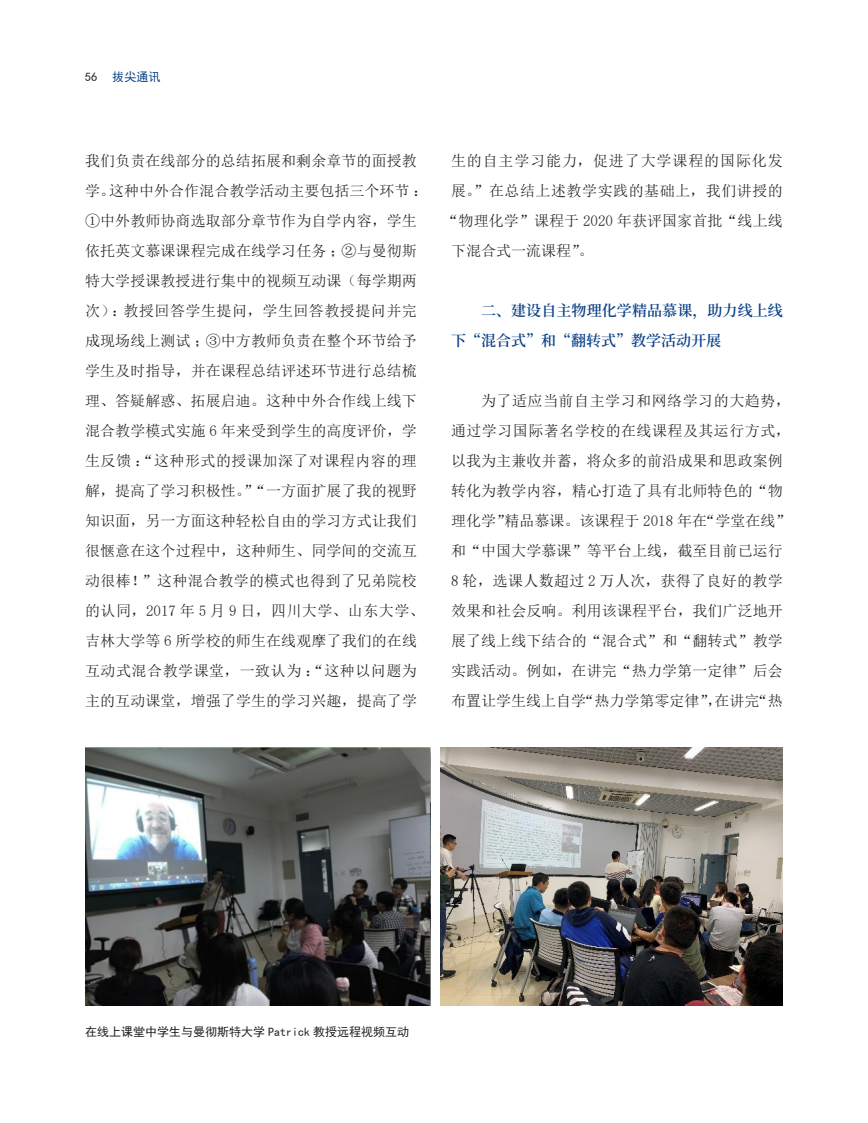
<style>
.page{position:relative;width:868px;height:1123px;background:#fff}
.page>*{position:absolute;margin:0;border:0;box-sizing:border-box;transform-origin:0 0}
.t1{font:15px/30px "Sim Sun";letter-spacing:.005em;color:#231f20}
.t2{font:600 15px/30px "Source Han Serif SC";letter-spacing:.005em;color:#0b4187}
.t3{font:15px "Sim Sun";letter-spacing:.035em;color:#231f20}
.t4{font:15px "Sim Sun";letter-spacing:.06em;color:#231f20}
.t5{font:12px "Sim Hei";color:#231f20}
.t6{font:12px "Sim Hei";color:#0b4187}
</style>
<div class="page">
<img style="left:85px;top:747px;width:346px;height:258px">
<img style="left:440px;top:747px;width:342px;height:258px">
<p class="t5" style="left:85px;top:70px;width:13px">56</p>
<p class="t6" style="left:112px;top:70px;width:49px">拔尖通讯</p>
<p class="t1" style="left:85px;top:146px;width:344px">我们负责在线部分的总结拓展和剩余章节的面授教学。这种中外合作混合教学活动主要包括三个环节：<br>①中外教师协商选取部分章节作为自学内容，学生依托英文慕课课程完成在线学习任务；②与曼彻斯特大学授课教授进行集中的视频互动课（每学期两次）：教授回答学生提问，学生回答教授提问并完成现场线上测试；③中方教师负责在整个环节给予学生及时指导，并在课程总结评述环节进行总结梳理、答疑解惑、拓展启迪。这种中外合作线上线下混合教学模式实施 6 年来受到学生的高度评价，学生反馈：“这种形式的授课加深了对课程内容的理解，提高了学习积极性。”“一方面扩展了我的视野知识面，另一方面这种轻松自由的学习方式让我们很惬意在这个过程中，这种师生、同学间的交流互动很棒！”这种混合教学的模式也得到了兄弟院校的认同，2017 年 5 月 9 日，四川大学、山东大学、吉林大学等 6 所学校的师生在线观摩了我们的在线互动式混合教学课堂，一致认为：“这种以问题为主的互动课堂，增强了学生的学习兴趣，提高了学</p>
<p class="t4" style="left:451px;top:153px;width:333px">生的自主学习能力，促进了大学课程的国际化发</p>
<p class="t3" style="left:451px;top:183px;width:333px">展。”在总结上述教学实践的基础上，我们讲授的</p>
<p class="t1" style="left:443px;top:206px;width:341px">“物理化学”课程于 2020 年获评国家首批“线上线</p>
<p class="t1" style="left:451px;top:236px;width:144px">下混合式一流课程”。</p>
<p class="t2" style="left:451px;top:296px;width:333px;text-indent:30px">二、建设自主物理化学精品慕课，助力线上线下“混合式”和“翻转式”教学活动开展</p>
<p class="t1" style="left:451px;top:386px;width:341px;text-indent:30px">为了适应当前自主学习和网络学习的大趋势，通过学习国际著名学校的在线课程及其运行方式，以我为主兼收并蓄，将众多的前沿成果和思政案例转化为教学内容，精心打造了具有北师特色的“物理化学”精品慕课。该课程于 2018 年在“学堂在线”和“中国大学慕课”等平台上线，截至目前已运行<br>8 轮，选课人数超过 2 万人次，获得了良好的教学效果和社会反响。利用该课程平台，我们广泛地开展了线上线下结合的“混合式”和“翻转式”教学实践活动。例如，在讲完“热力学第一定律”后会布置让学生线上自学“热力学第零定律”，在讲完“热</p>
<p class="t5" style="left:85px;top:1025px;width:325px">在线上课堂中学生与曼彻斯特大学 Patrick 教授远程视频互动</p>
</div>
